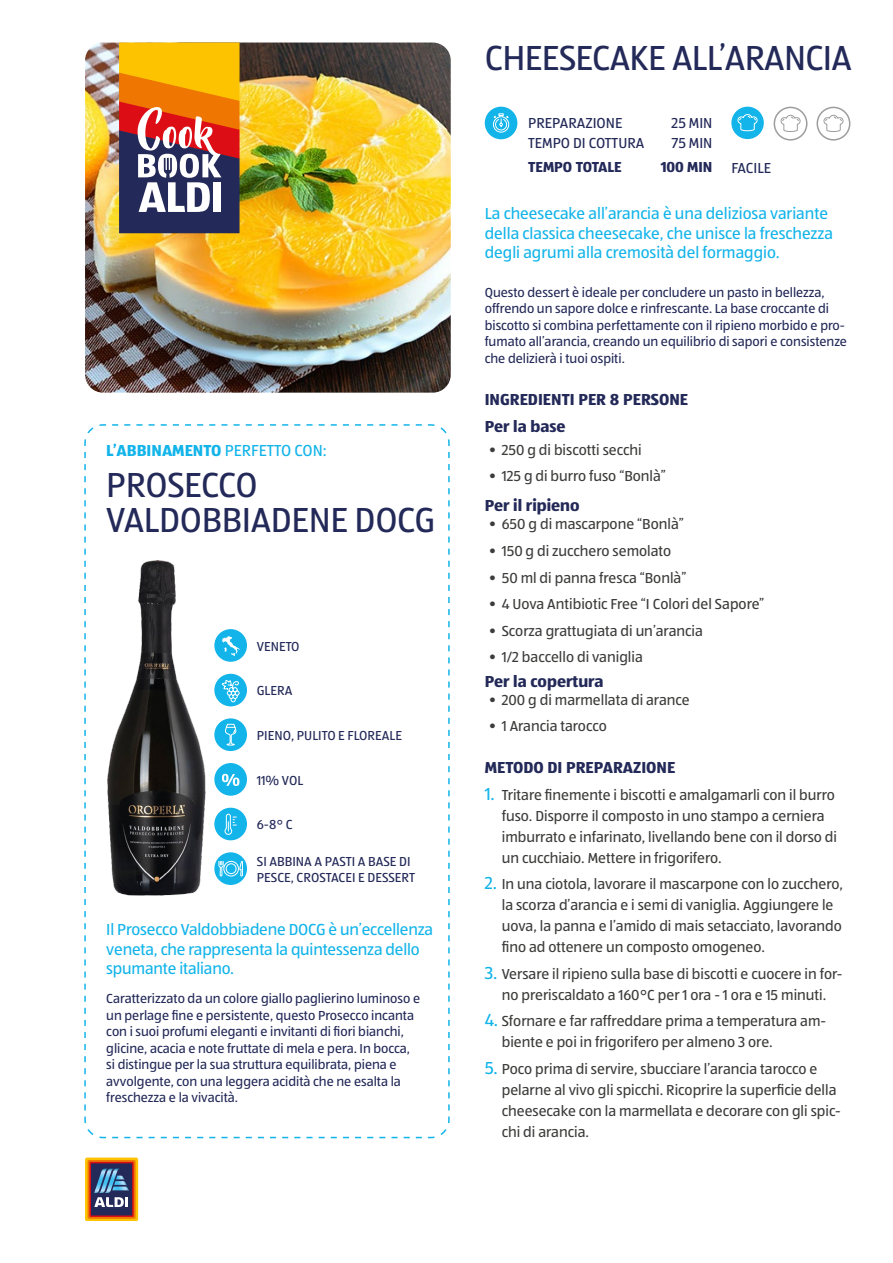
<style>
.page{position:relative;width:893px;height:1263px;background:#fff}
.page>*{position:absolute;margin:0;border:0;box-sizing:border-box;transform-origin:0 0}
.t1{font:36px/34.5px "ALDISUEDOT";letter-spacing:-.015em;color:#232958}
.t2{font:16.5px/19.5px "ALDISUEDOT";color:#12b4ea}
.t3{font:700 16.5px "ALDISUEDOT";color:#232958}
.t4{font:700 16.5px "ALDISUEDOT";color:#12b4ea}
.t5{font:15px/21px "ALDISUEDOT";color:#3c3c3b}
.t6{font:15px/19.5px "ALDISUEDOT";color:#232958}
.t7{font:700 15px "ALDISUEDOT";color:#232958}
.t8{font:13.5px/16.5px "ALDISUEDOT";color:#232958}
.s1{font-weight:400}
.s2{font-size:18px;color:#12b4ea}
</style>
<div class="page">
<img style="left:85px;top:43px;width:366px;height:350px">
<svg style="left:119px;top:43px;width:120px;height:190px;background:#ac774a"></svg>
<div style="left:213px;top:182px;width:8px;height:30px;background:#fff"></div>
<div style="left:485px;top:107px;width:32px;height:32px;background:#12b4ea;border-radius:50%"></div>
<svg style="left:493px;top:113px;width:16px;height:20px"></svg>
<svg style="left:85px;top:1157px;width:53px;height:63px"></svg>
<div style="left:88px;top:1160px;width:48px;height:59px;background:#ee7601"></div>
<svg style="left:89px;top:1162px;width:45px;height:55px"></svg>
<div style="left:91px;top:1163px;width:41px;height:52px;background:#232958"></div>
<svg style="left:94px;top:1168px;width:35px;height:39px"></svg>
<svg style="left:84px;top:424px;width:366px;height:715px"></svg>
<div style="left:731px;top:107px;width:33px;height:32px;background:#12b4ea;border-radius:50%"></div>
<svg style="left:737px;top:114px;width:21px;height:17px"></svg>
<div style="left:816px;top:107px;width:34px;height:34px;border:2px solid #9d9d9c;border-radius:50%"></div>
<svg style="left:823px;top:115px;width:21px;height:17px"></svg>
<div style="left:774px;top:107px;width:33px;height:34px;border:2px solid #9d9d9c;border-radius:50%"></div>
<svg style="left:780px;top:115px;width:21px;height:17px"></svg>
<div style="left:214px;top:629px;width:33px;height:33px;background:#12b4ea;border-radius:50%"></div>
<svg style="left:222px;top:636px;width:17px;height:20px"></svg>
<div style="left:214px;top:674px;width:33px;height:32px;background:#12b4ea;border-radius:50%"></div>
<svg style="left:221px;top:680px;width:19px;height:22px"></svg>
<div style="left:214px;top:718px;width:33px;height:33px;background:#12b4ea;border-radius:50%"></div>
<svg style="left:225px;top:723px;width:12px;height:23px"></svg>
<div style="left:214px;top:763px;width:33px;height:33px;background:#12b4ea;border-radius:50%"></div>
<svg style="left:222px;top:774px;width:17px;height:12px"></svg>
<div style="left:214px;top:808px;width:33px;height:32px;background:#12b4ea;border-radius:50%"></div>
<div style="left:214px;top:852px;width:33px;height:33px;background:#12b4ea;border-radius:50%"></div>
<svg style="left:218px;top:813px;width:25px;height:64px"></svg>
<img style="left:94px;top:555px;width:114px;height:347px">
<p class="t4" style="left:106px;top:439px;width:222px">L’ABBINAMENTO <span class="s1">PERFETTO CON:</span></p>
<h1 class="t1" style="left:106px;top:467px;width:330px">PROSECCO<br>VALDOBBIADENE DOCG</h1>
<p class="t8" style="left:257px;top:637px;width:44px">VENETO</p>
<p class="t8" style="left:257px;top:682px;width:37px">GLERA</p>
<p class="t8" style="left:257px;top:727px;width:147px">PIENO, PULITO E FLOREALE</p>
<p class="t8" style="left:257px;top:771px;width:48px">11% VOL</p>
<p class="t8" style="left:257px;top:816px;width:37px">6-8° C</p>
<p class="t8" style="left:257px;top:852px;width:160px">SI ABBINA A PASTI A BASE DI<br>PESCE, CROSTACEI E DESSERT</p>
<p class="t2" style="left:106px;top:919px;width:328px">Il Prosecco Valdobbiadene DOCG è un’eccellenza veneta, che rappresenta la quintessenza dello spumante italiano.</p>
<p class="t8" style="left:106px;top:990px;width:315px">Caratterizzato da un colore giallo paglierino luminoso e un perlage fine e persistente, questo Prosecco incanta con i suoi profumi eleganti e invitanti di fiori bianchi, glicine, acacia e note fruttate di mela e pera. In bocca, si distingue per la sua struttura equilibrata, piena e avvolgente, con una leggera acidità che ne esalta la freschezza e la vivacità.</p>
<h1 class="t1" style="left:485px;top:40px;width:369px">CHEESECAKE ALL’ARANCIA</h1>
<p class="t6" style="left:528px;top:113px;width:118px">PREPARAZIONE<br>TEMPO DI COTTURA</p>
<p class="t7" style="left:528px;top:156px;width:95px">TEMPO TOTALE</p>
<p class="t6" style="left:731px;top:158px;width:41px">FACILE</p>
<p class="t6" style="left:672px;top:113px;width:42px">25 MIN<br>75 MIN</p>
<p class="t7" style="left:661px;top:156px;width:53px">100 MIN</p>
<p class="t2" style="left:485px;top:204px;width:350px">La cheesecake all’arancia è una deliziosa variante della classica cheesecake, che unisce la freschezza degli agrumi alla cremosità del formaggio.</p>
<p class="t8" style="left:485px;top:283px;width:364px">Questo dessert è ideale per concludere un pasto in bellezza, offrendo un sapore dolce e rinfrescante. La base croccante di biscotto si combina perfettamente con il ripieno morbido e pro&shy;fumato all’arancia, creando un equilibrio di sapori e consistenze che delizierà i tuoi ospiti.</p>
<p class="t3" style="left:485px;top:389px;width:205px">INGREDIENTI PER 8 PERSONE</p>
<p class="t3" style="left:485px;top:416px;width:82px">Per la base</p>
<p class="t5" style="left:489px;top:439px;width:154px">• 250 g di biscotti secchi</p>
<p class="t5" style="left:489px;top:465px;width:178px">• 125 g di burro fuso “Bonlà”</p>
<p class="t3" style="left:485px;top:495px;width:96px">Per il ripieno</p>
<p class="t5" style="left:489px;top:513px;width:196px">• 650 g di mascarpone “Bonlà”</p>
<p class="t5" style="left:489px;top:540px;width:184px">• 150 g di zucchero semolato</p>
<p class="t5" style="left:489px;top:566px;width:199px">• 50 ml di panna fresca “Bonlà”</p>
<p class="t5" style="left:489px;top:593px;width:277px">• 4 Uova Antibiotic Free “I Colori del Sapore”</p>
<p class="t5" style="left:489px;top:619px;width:215px">• Scorza grattugiata di un’arancia</p>
<p class="t5" style="left:489px;top:646px;width:155px">• 1/2 baccello di vaniglia</p>
<p class="t5" style="left:489px;top:689px;width:202px">• 200 g di marmellata di arance</p>
<p class="t5" style="left:489px;top:715px;width:119px">• 1 Arancia tarocco</p>
<p class="t3" style="left:485px;top:670px;width:120px">Per la copertura</p>
<p class="t3" style="left:485px;top:756px;width:192px">METODO DI PREPARAZIONE</p>
<p class="t5" style="left:502px;top:783px;width:337px;text-indent:-17px"><span class="s2">1.</span> Tritare finemente i biscotti e amalgamarli con il burro fuso. Disporre il composto in uno stampo a cerniera imburrato e infarinato, livellando bene con il dorso di un cucchiaio. Mettere in frigorifero.</p>
<p class="t5" style="left:502px;top:873px;width:343px;text-indent:-17px"><span class="s2">2.</span> In una ciotola, lavorare il mascarpone con lo zucchero, la scorza d’arancia e i semi di vaniglia. Aggiungere le uova, la panna e l’amido di mais setacciato, lavorando fino ad ottenere un composto omogeneo.</p>
<p class="t5" style="left:485px;top:962px;width:359px;text-align:center"><span class="s2">3.</span> Versare il ripieno sulla base di biscotti e cuocere in for&shy;no preriscaldato a 160°C per 1 ora - 1 ora e 15 minuti.</p>
<p class="t5" style="left:502px;top:1010px;width:326px;text-indent:-17px"><span class="s2">4.</span> Sfornare e far raffreddare prima a temperatura am&shy;biente e poi in frigorifero per almeno 3 ore.</p>
<p class="t5" style="left:502px;top:1058px;width:341px;text-indent:-17px"><span class="s2">5.</span> Poco prima di servire, sbucciare l’arancia tarocco e pelarne al vivo gli spicchi. Ricoprire la superficie della cheesecake con la marmellata e decorare con gli spic&shy;chi di arancia.</p>
</div>
